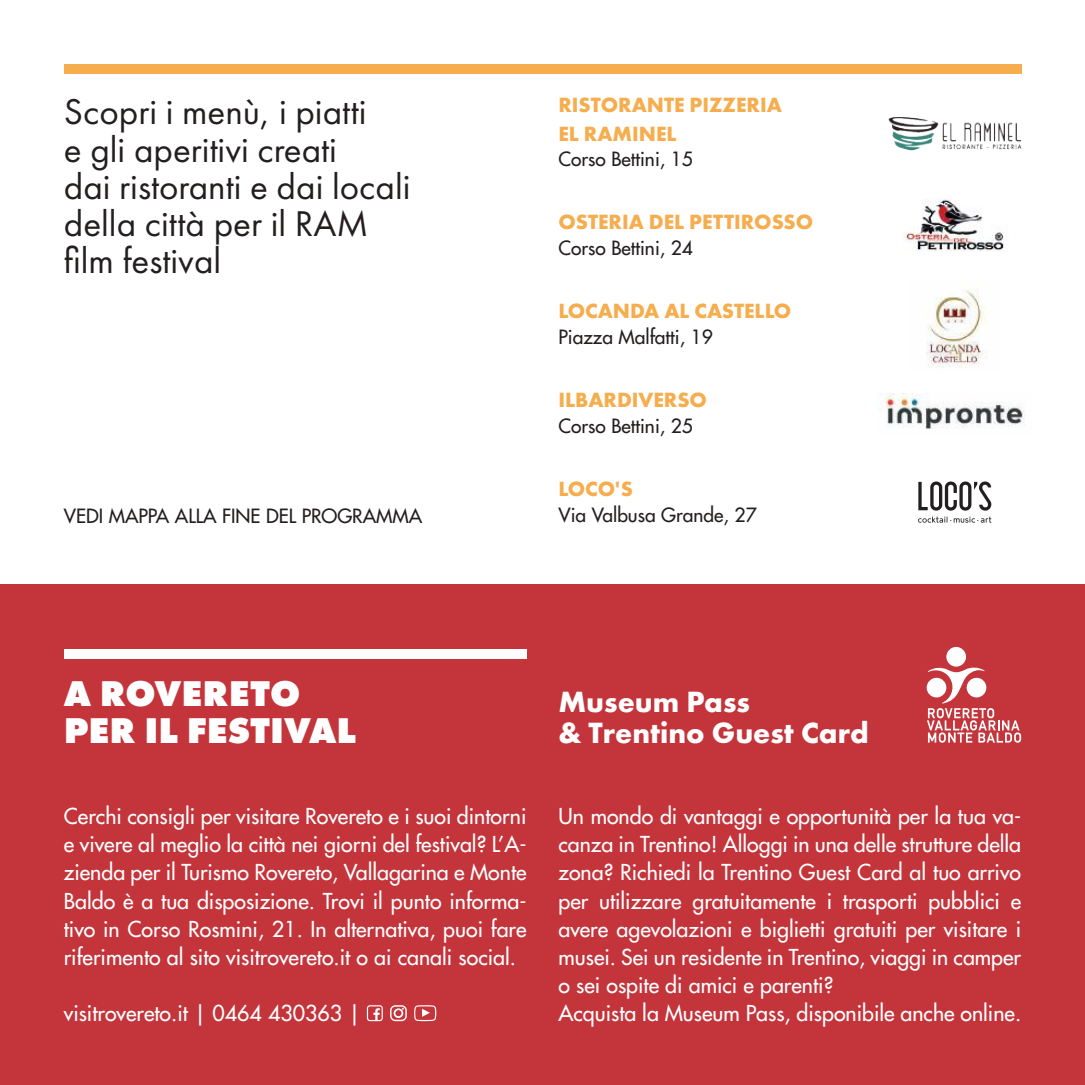
<style>
.page{position:relative;width:1085px;height:1085px;background:#fff}
.page>*{position:absolute;margin:0;border:0;box-sizing:border-box;transform-origin:0 0}
.t1{font:37.12px/37.1px "Futura PT";color:#241f1f}
.t2{font:800 37.12px/37.1px "Futura PT";color:#fff}
.t3{font:700 30.38px/30.4px "Futura PT";color:#fff}
.t4{font:500 21.38px/28.1px "Futura Std";color:#fff;text-align:justify}
.t5{font:700 21.38px/28.1px "Futura PT";color:#f5ad4d}
.t6{font:500 19.12px "Futura Std";color:#241f1f}
</style>
<div class="page">
<div style="left:64px;top:64px;width:956px;height:9px;background:#f5ad4d"></div>
<div style="left:0;top:585px;width:1084px;height:499px;background:#c3343b"></div>
<svg style="left:390px;top:1005px;width:17px;height:15px"></svg>
<svg style="left:367px;top:1005px;width:16px;height:15px"></svg>
<svg style="left:414px;top:1005px;width:22px;height:15px"></svg>
<div style="left:946px;top:646px;width:19px;height:20px;background:#fff;border-radius:50%"></div>
<svg style="left:926px;top:666px;width:94px;height:76px"></svg>
<div style="left:64px;top:648px;width:462px;height:10px;background:#fff"></div>
<img style="left:888px;top:117px;width:134px;height:34px">
<img style="left:904px;top:199px;width:105px;height:52px">
<svg style="left:918px;top:481px;width:73px;height:29px"></svg>
<svg style="left:918px;top:516px;width:73px;height:6px"></svg>
<img style="left:926px;top:289px;width:60px;height:79px">
<img style="left:877px;top:393px;width:148px;height:36px">
<h1 class="t1" style="left:64px;top:93px;width:348px">Scopri i menù, i piatti<br>e gli aperitivi creati<br>dai ristoranti e dai locali della città per il RAM film festival</h1>
<p class="t5" style="left:558px;top:91px;width:225px">RISTORANTE PIZZERIA<br>EL RAMINEL</p>
<p class="t6" style="left:558px;top:147px;width:136px">Corso Bettini, 15</p>
<p class="t5" style="left:558px;top:208px;width:256px">OSTERIA DEL PETTIROSSO</p>
<p class="t6" style="left:558px;top:236px;width:136px">Corso Bettini, 24</p>
<p class="t5" style="left:558px;top:296px;width:234px">LOCANDA AL CASTELLO</p>
<p class="t6" style="left:558px;top:325px;width:156px">Piazza Malfatti, 19</p>
<p class="t6" style="left:64px;top:503px;width:360px">VEDI MAPPA ALLA FINE DEL PROGRAMMA</p>
<p class="t5" style="left:558px;top:385px;width:150px">ILBARDIVERSO</p>
<p class="t6" style="left:558px;top:414px;width:136px">Corso Bettini, 25</p>
<p class="t5" style="left:558px;top:474px;width:76px">LOCO'S</p>
<p class="t6" style="left:558px;top:503px;width:200px">Via Valbusa Grande, 27</p>
<h1 class="t2" style="left:64px;top:673px;width:294px">A ROVERETO<br>PER IL FESTIVAL</h1>
<p class="t4" style="left:64px;top:802px;width:464px">Cerchi consigli per visitare Rovereto e i suoi dintorni e vivere al meglio la città nei giorni del festival? L’A&shy;zienda per il Turismo Rovereto, Vallagarina e Monte Baldo è a tua disposizione. Trovi il punto informa&shy;tivo in Corso Rosmini, 21. In alternativa, puoi fare riferimento al sito visitrovereto.it o ai canali social.</p>
<p class="t4" style="left:64px;top:999px;width:298px">visitrovereto.it | 0464 430363 |</p>
<h2 class="t3" style="left:558px;top:686px;width:312px">Museum Pass<br>&amp; Trentino Guest Card</h2>
<p class="t4" style="left:558px;top:802px;width:464px;text-align:left">Un mondo di vantaggi e opportunità per la tua va&shy;canza in Trentino! Alloggi in una delle strutture della zona? Richiedi la Trentino Guest Card al tuo arrivo per utilizzare gratuitamente i trasporti pubblici e avere agevolazioni e biglietti gratuiti per visitare i musei. Sei un residente in Trentino, viaggi in camper o sei ospite di amici e parenti?<br>Acquista la Museum Pass, disponibile anche online.</p>
</div>
